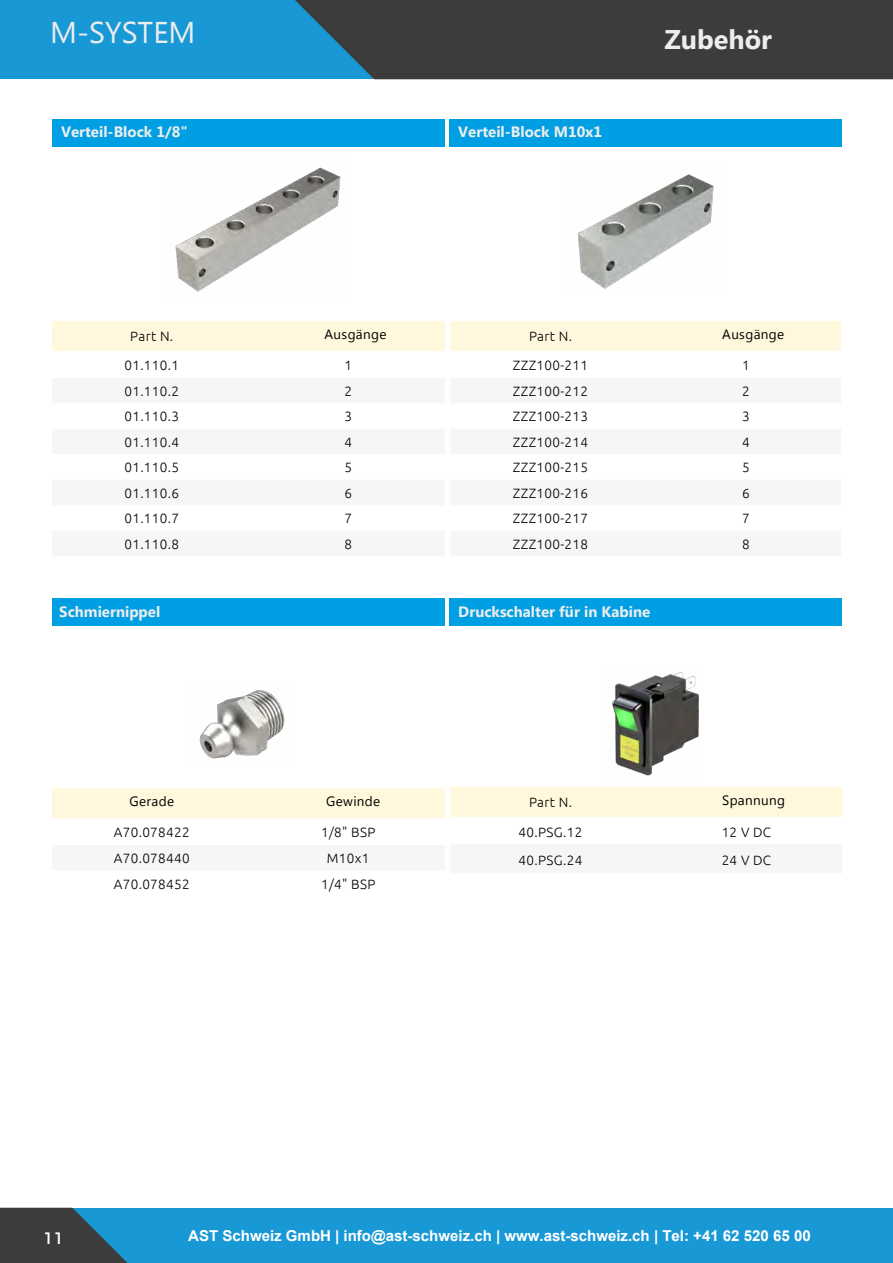
<style>
.page{position:relative;width:893px;height:1263px;background:#fff}
.page>*{position:absolute;margin:0;border:0;box-sizing:border-box;transform-origin:0 0}
.t1{font:30px "Myanmar Text";color:#ededed}
.t2{font:700 27px "Myanmar Text";color:#ededed}
.t3{font:16.5px "Montserrat";color:#fff}
.t4{font:700 15px "Myanmar Text";color:#ededed}
.t5{font:700 15px "Arial";color:#fff}
.t6{font:300 13.5px "Ubuntu";letter-spacing:.025em;color:#000}
.t7{font:13.5px "Myanmar Text";letter-spacing:.025em;color:#000}
</style>
<div class="page">
<div style="left:0;top:0;width:893px;height:79px;background:#1899d6"></div>
<div style="left:295px;top:0;width:598px;height:79px;background:#3c3c3b"></div>
<div style="left:0;top:1208px;width:893px;height:55px;background:#1899d6"></div>
<svg style="left:0;top:1208px;width:128px;height:55px"></svg>
<div style="left:52px;top:321px;width:393px;height:30px;background:#fff8dc"></div>
<div style="left:451px;top:321px;width:390px;height:30px;background:#fff8dc"></div>
<div style="left:53px;top:119px;width:392px;height:28px;background:#009fe3"></div>
<div style="left:450px;top:119px;width:392px;height:28px;background:#009fe3"></div>
<img style="left:175px;top:167px;width:166px;height:125px">
<img style="left:577px;top:174px;width:137px;height:115px">
<div style="left:52px;top:788px;width:393px;height:30px;background:#fff8dc"></div>
<div style="left:53px;top:598px;width:392px;height:28px;background:#009fe3"></div>
<div style="left:450px;top:598px;width:392px;height:28px;background:#009fe3"></div>
<img style="left:199px;top:690px;width:86px;height:69px">
<img style="left:612px;top:672px;width:87px;height:104px">
<div style="left:451px;top:787px;width:391px;height:30px;background:#fff8dc"></div>
<h1 class="t1" style="left:50px;top:15px;width:147px">M-SYSTEM</h1>
<h2 class="t2" style="left:664px;top:24px;width:109px">Zubehör</h2>
<p class="t4" style="left:61px;top:123px;width:128px">Verteil-Block 1/8"</p>
<p class="t4" style="left:458px;top:123px;width:145px">Verteil-Block M10x1</p>
<p class="t6" style="left:130px;top:328px;width:45px">Part N.</p>
<p class="t7" style="left:325px;top:327px;width:63px">Ausgänge</p>
<p class="t6" style="left:124px;top:357px;width:56px">01.110.1</p>
<p class="t6" style="left:344px;top:357px;width:9px">1</p>
<p class="t6" style="left:124px;top:383px;width:56px">01.110.2</p>
<p class="t6" style="left:344px;top:383px;width:9px">2</p>
<p class="t6" style="left:124px;top:408px;width:56px">01.110.3</p>
<p class="t6" style="left:344px;top:408px;width:9px">3</p>
<p class="t6" style="left:124px;top:434px;width:56px">01.110.4</p>
<p class="t6" style="left:344px;top:434px;width:9px">4</p>
<p class="t6" style="left:124px;top:459px;width:56px">01.110.5</p>
<p class="t6" style="left:344px;top:459px;width:9px">5</p>
<p class="t6" style="left:124px;top:485px;width:56px">01.110.6</p>
<p class="t6" style="left:344px;top:485px;width:9px">6</p>
<p class="t6" style="left:124px;top:510px;width:56px">01.110.7</p>
<p class="t6" style="left:344px;top:510px;width:9px">7</p>
<p class="t6" style="left:124px;top:536px;width:56px">01.110.8</p>
<p class="t6" style="left:344px;top:536px;width:9px">8</p>
<p class="t6" style="left:529px;top:328px;width:45px">Part N.</p>
<p class="t7" style="left:722px;top:327px;width:63px">Ausgänge</p>
<p class="t6" style="left:513px;top:357px;width:77px">ZZZ100-211</p>
<p class="t6" style="left:742px;top:357px;width:9px">1</p>
<p class="t6" style="left:513px;top:383px;width:77px">ZZZ100-212</p>
<p class="t6" style="left:742px;top:383px;width:9px">2</p>
<p class="t6" style="left:513px;top:408px;width:77px">ZZZ100-213</p>
<p class="t6" style="left:742px;top:408px;width:9px">3</p>
<p class="t6" style="left:513px;top:434px;width:77px">ZZZ100-214</p>
<p class="t6" style="left:742px;top:434px;width:9px">4</p>
<p class="t6" style="left:513px;top:459px;width:77px">ZZZ100-215</p>
<p class="t6" style="left:742px;top:459px;width:9px">5</p>
<p class="t6" style="left:513px;top:485px;width:77px">ZZZ100-216</p>
<p class="t6" style="left:742px;top:485px;width:9px">6</p>
<p class="t6" style="left:513px;top:510px;width:77px">ZZZ100-217</p>
<p class="t6" style="left:742px;top:510px;width:9px">7</p>
<p class="t6" style="left:513px;top:536px;width:77px">ZZZ100-218</p>
<p class="t6" style="left:742px;top:536px;width:9px">8</p>
<p class="t4" style="left:59px;top:603px;width:103px">Schmiernippel</p>
<p class="t4" style="left:458px;top:603px;width:193px">Druckschalter für in Kabine</p>
<p class="t7" style="left:129px;top:794px;width:46px">Gerade</p>
<p class="t7" style="left:326px;top:794px;width:56px">Gewinde</p>
<p class="t6" style="left:114px;top:824px;width:77px">A70.078422</p>
<p class="t6" style="left:321px;top:824px;width:56px">1/8" BSP</p>
<p class="t6" style="left:114px;top:850px;width:77px">A70.078440</p>
<p class="t6" style="left:327px;top:850px;width:44px">M10x1</p>
<p class="t6" style="left:114px;top:875px;width:77px">A70.078452</p>
<p class="t6" style="left:321px;top:875px;width:56px">1/4" BSP</p>
<p class="t6" style="left:529px;top:794px;width:45px">Part N.</p>
<p class="t7" style="left:722px;top:793px;width:64px">Spannung</p>
<p class="t6" style="left:519px;top:824px;width:65px">40.PSG.12</p>
<p class="t6" style="left:722px;top:824px;width:51px">12 V DC</p>
<p class="t6" style="left:519px;top:852px;width:65px">40.PSG.24</p>
<p class="t6" style="left:722px;top:852px;width:51px">24 V DC</p>
<p class="t3" style="left:44px;top:1225px;width:22px">11</p>
<p class="t5" style="left:188px;top:1225px;width:624px">AST Schweiz GmbH | info@ast-schweiz.ch | www.ast-schweiz.ch | Tel: +41 62 520 65 00</p>
</div>
